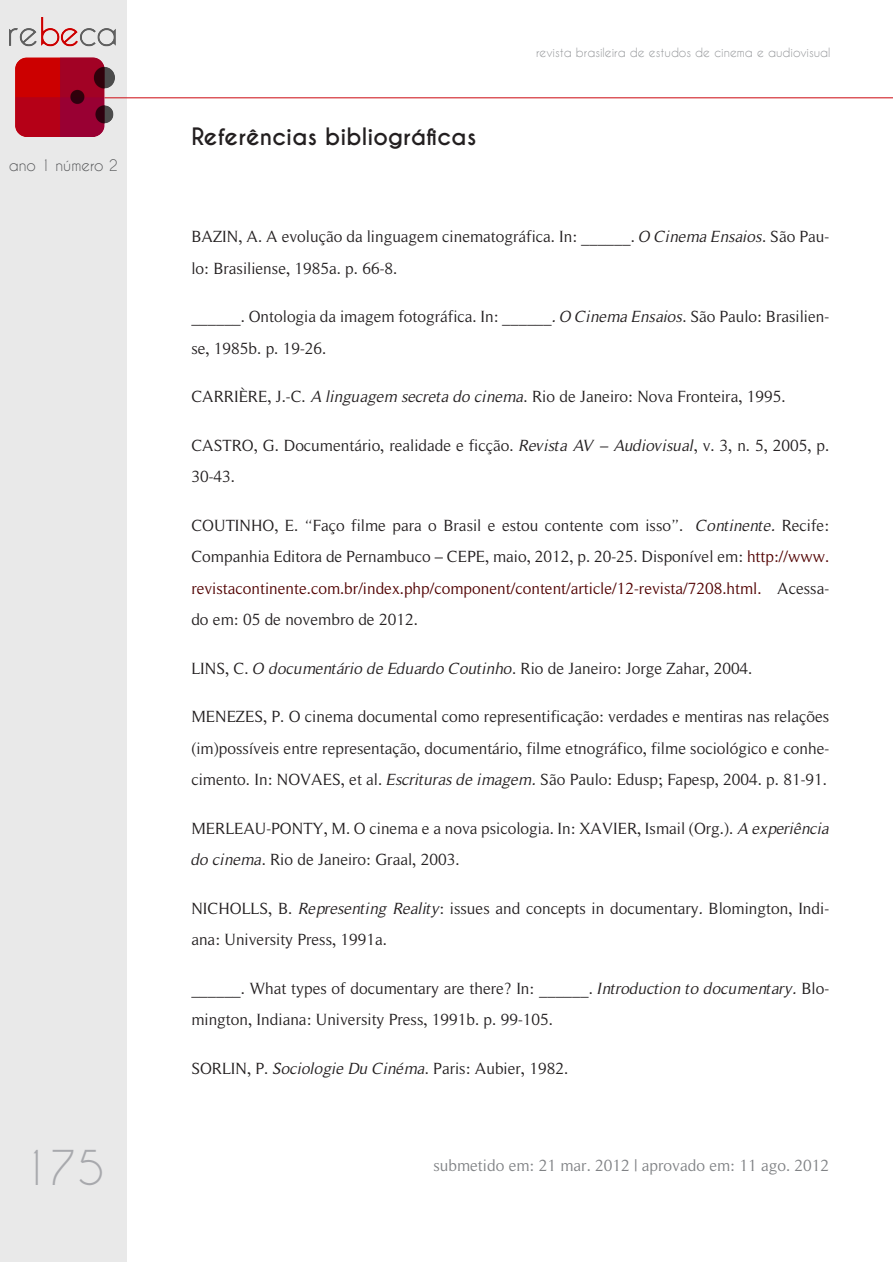
<style>
.page{position:relative;width:893px;height:1263px;background:#fff}
.page>*{position:absolute;margin:0;border:0;box-sizing:border-box;transform-origin:0 0}
.t1{font:45px "Caviar Dreams";color:#a8a9ad}
.intertitulos{font:700 22.5px "Caviar Dreams";color:#231f20}
.biblio{font:16.5px/31.5px "Roman Serif";color:#231f20}
.biblio-2{font:16.5px "Roman Serif";color:#808285}
.t2{font:15px "Caviar Dreams";color:#57585a}
.t3{font:12px "Caviar Dreams";color:#939598}
.s1{font-style:italic}
.s2{color:#510000}
</style>
<div class="page">
<div style="left:1px;top:1px;width:126px;height:1261px;background:#e9e9e9"></div>
<hr style="left:98px;top:97px;width:795px;height:1px;background:#d1232a">
<img style="left:10px;top:17px;width:106px;height:119px">
<p class="t2" style="left:9px;top:156px;width:111px">ano 1 número 2</p>
<h1 class="t1" style="left:22px;top:1141px;width:84px">175</h1>
<p class="intertitulos" style="left:191px;top:123px;width:287px">Referências bibliográficas</p>
<p class="t3" style="left:536px;top:46px;width:296px">revista brasileira de estudos de cinema e audiovisual</p>
<p class="biblio" style="left:191px;top:221px;width:639px">BAZIN, A. A evolução da linguagem cinematográfica. In: ______. <span class="s1">O Cinema Ensaios</span>. São Pau&shy;lo: Brasiliense, 1985a. p. 66-8.</p>
<p class="biblio" style="left:191px;top:301px;width:639px">______. Ontologia da imagem fotográfica. In: ______<span class="s1">. O Cinema Ensaios</span>. São Paulo: Brasilien&shy;se, 1985b. p. 19-26.</p>
<p class="biblio" style="left:191px;top:381px;width:596px">CARRIÈRE, J.-C. <span class="s1">A linguagem secreta do cinema</span>. Rio de Janeiro: Nova Fronteira, 1995.</p>
<p class="biblio" style="left:191px;top:429px;width:639px">CASTRO, G. Documentário, realidade e ficção. <span class="s1">Revista AV – Audiovisual</span>, v. 3, n. 5, 2005, p.<br>30-43.</p>
<p class="biblio" style="left:191px;top:509px;width:639px;text-align:justify">COUTINHO, E. “Faço filme para o Brasil e estou contente com isso”. <span class="s1">Continente.</span> Recife:<br>Companhia Editora de Pernambuco – CEPE, maio, 2012, p. 20-25. Disponível em: <span class="s2">http://www. revistacontinente.com.br/index.php/component/content/article/12-revista/7208.html.</span> Acessa&shy;do em: 05 de novembro de 2012.</p>
<p class="biblio" style="left:191px;top:652px;width:563px">LINS, C. <span class="s1">O documentário de Eduardo Coutinho</span>. Rio de Janeiro: Jorge Zahar, 2004.</p>
<p class="biblio" style="left:191px;top:701px;width:639px;text-align:justify">MENEZES, P. O cinema documental como representificação: verdades e mentiras nas relações (im)possíveis entre representação, documentário, filme etnográfico, filme sociológico e conhe&shy;cimento. In: NOVAES, et al. <span class="s1">Escrituras de imagem.</span> São Paulo: Edusp; Fapesp, 2004. p. 81-91.</p>
<p class="biblio" style="left:191px;top:812px;width:639px">MERLEAU-PONTY, M. O cinema e a nova psicologia. In: XAVIER, Ismail (Org.). <span class="s1">A experiência do cinema</span>. Rio de Janeiro: Graal, 2003.</p>
<p class="biblio" style="left:191px;top:892px;width:639px">NICHOLLS, B. <span class="s1">Representing Reality</span>: issues and concepts in documentary<span class="s1">.</span> Blomington, Indi&shy;ana: University Press, 1991a.</p>
<p class="biblio" style="left:191px;top:972px;width:639px">______. What types of documentary are there? In: ______. <span class="s1">Introduction to documentary.</span> Blo&shy;mington, Indiana: University Press, 1991b. p. 99-105.</p>
<p class="biblio" style="left:191px;top:1052px;width:378px">SORLIN, P. <span class="s1">Sociologie Du Cinéma</span>. Paris: Aubier, 1982.</p>
<p class="biblio-2" style="left:433px;top:1156px;width:397px">submetido em: 21 mar. 2012 | aprovado em: 11 ago. 2012</p>
</div>
